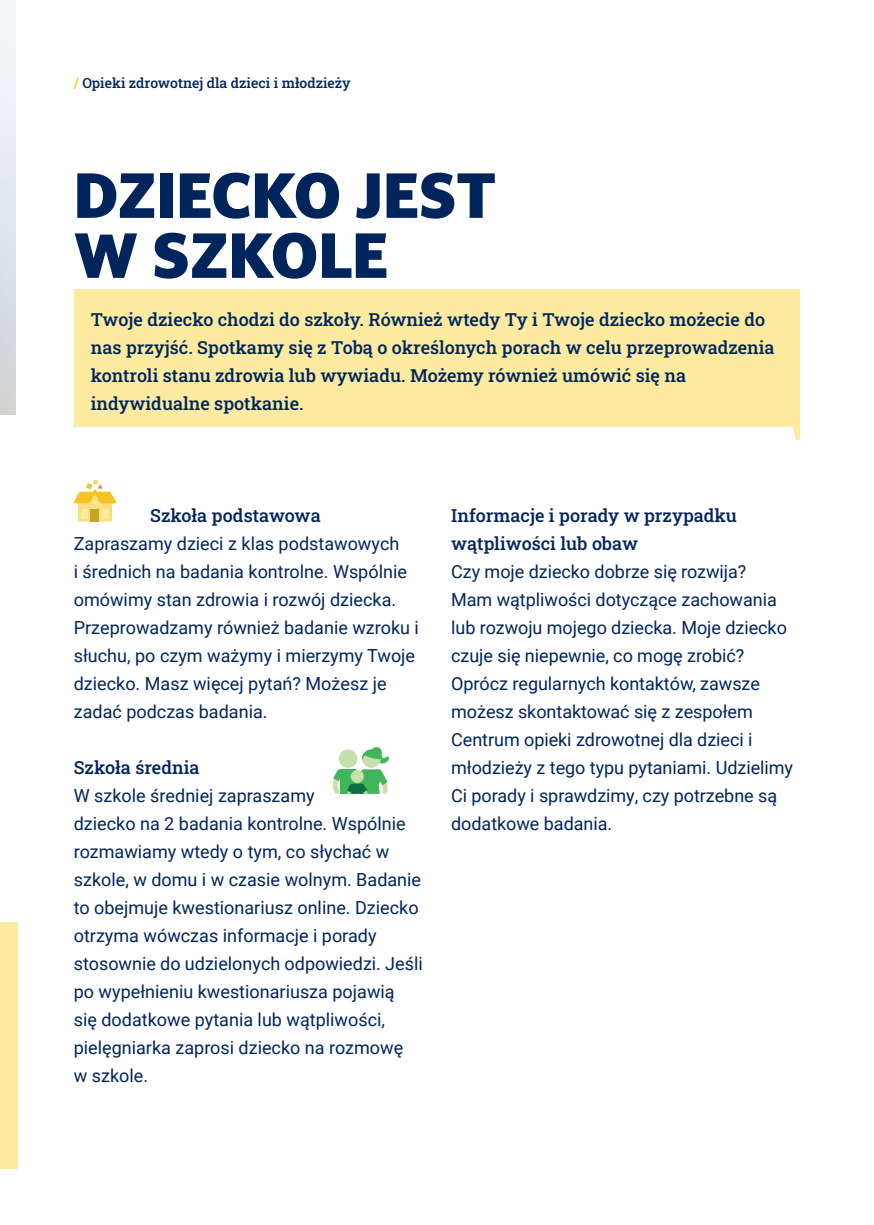
<style>
.page{position:relative;width:874px;height:1225px;background:#fff}
.page>*{position:absolute;margin:0;border:0;box-sizing:border-box;transform-origin:0 0}
.t1{font:900 60px/60px "Darkmode Darkmode Off";color:#00255d}
.t2{font:18px/28px "Roboto";color:#00255d}
.t3{font:500 18px/28px "Roboto Slab";color:#00255d}
.t4{font:500 14px "Roboto Slab";color:#00255d}
.s1{font-weight:700;color:#fece08}
</style>
<div class="page">
<div style="left:0;top:922px;width:17px;height:246px;background:#fcea9e"></div>
<svg style="left:333px;top:747px;width:56px;height:48px"></svg>
<div style="left:370px;top:775px;width:10px;height:10px;background:#3eb659;border-radius:50%"></div>
<svg style="left:73px;top:479px;width:43px;height:42px"></svg>
<div style="left:81px;top:509px;width:6px;height:10px;background:#fcea9e"></div>
<div style="left:102px;top:509px;width:6px;height:10px;background:#fcea9e"></div>
<div style="left:91px;top:509px;width:8px;height:12px;background:#c8a329"></div>
<svg style="left:74px;top:289px;width:725px;height:151px;background:#fceba6"></svg>
<p class="t4" style="left:74px;top:74px;width:278px"><span class="s1">/</span> Opieki zdrowotnej dla dzieci i młodzieży</p>
<h1 class="t1" style="left:74px;top:164px;width:423px">DZIECKO JEST<br>W SZKOLE</h1>
<p class="t3" style="left:91px;top:305px;width:685px">Twoje dziecko chodzi do szkoły. Również wtedy Ty i Twoje dziecko możecie do nas przyjść. Spotkamy się z Tobą o określonych porach w celu przeprowadzenia kontroli stanu zdrowia lub wywiadu. Możemy również umówić się na indywidualne spotkanie.</p>
<p class="t3" style="left:150px;top:501px;width:172px">Szkoła podstawowa</p>
<p class="t2" style="left:74px;top:529px;width:346px">Zapraszamy dzieci z klas podstawowych<br>i średnich na badania kontrolne. Wspólnie omówimy stan zdrowia i rozwój dziecka.<br>Przeprowadzamy również badanie wzroku i słuchu, po czym ważymy i mierzymy Twoje dziecko. Masz więcej pytań? Możesz je zadać podczas badania.</p>
<p class="t3" style="left:74px;top:753px;width:127px">Szkoła średnia</p>
<p class="t2" style="left:74px;top:781px;width:350px">W szkole średniej zapraszamy<br>dziecko na 2 badania kontrolne. Wspólnie rozmawiamy wtedy o tym, co słychać w szkole, w domu i w czasie wolnym. Badanie to obejmuje kwestionariusz online. Dziecko otrzyma wówczas informacje i porady stosownie do udzielonych odpowiedzi. Jeśli po wypełnieniu kwestionariusza pojawią<br>się dodatkowe pytania lub wątpliwości, pielęgniarka zaprosi dziecko na rozmowę<br>w szkole.</p>
<p class="t3" style="left:451px;top:501px;width:287px">Informacje i porady w przypadku wątpliwości lub obaw</p>
<p class="t2" style="left:451px;top:557px;width:343px">Czy moje dziecko dobrze się rozwija?<br>Mam wątpliwości dotyczące zachowania lub rozwoju mojego dziecka. Moje dziecko czuje się niepewnie, co mogę zrobić?<br>Oprócz regularnych kontaktów, zawsze możesz skontaktować się z zespołem Centrum opieki zdrowotnej dla dzieci i młodzieży z tego typu pytaniami. Udzielimy Ci porady i sprawdzimy, czy potrzebne są dodatkowe badania.</p>
</div>
